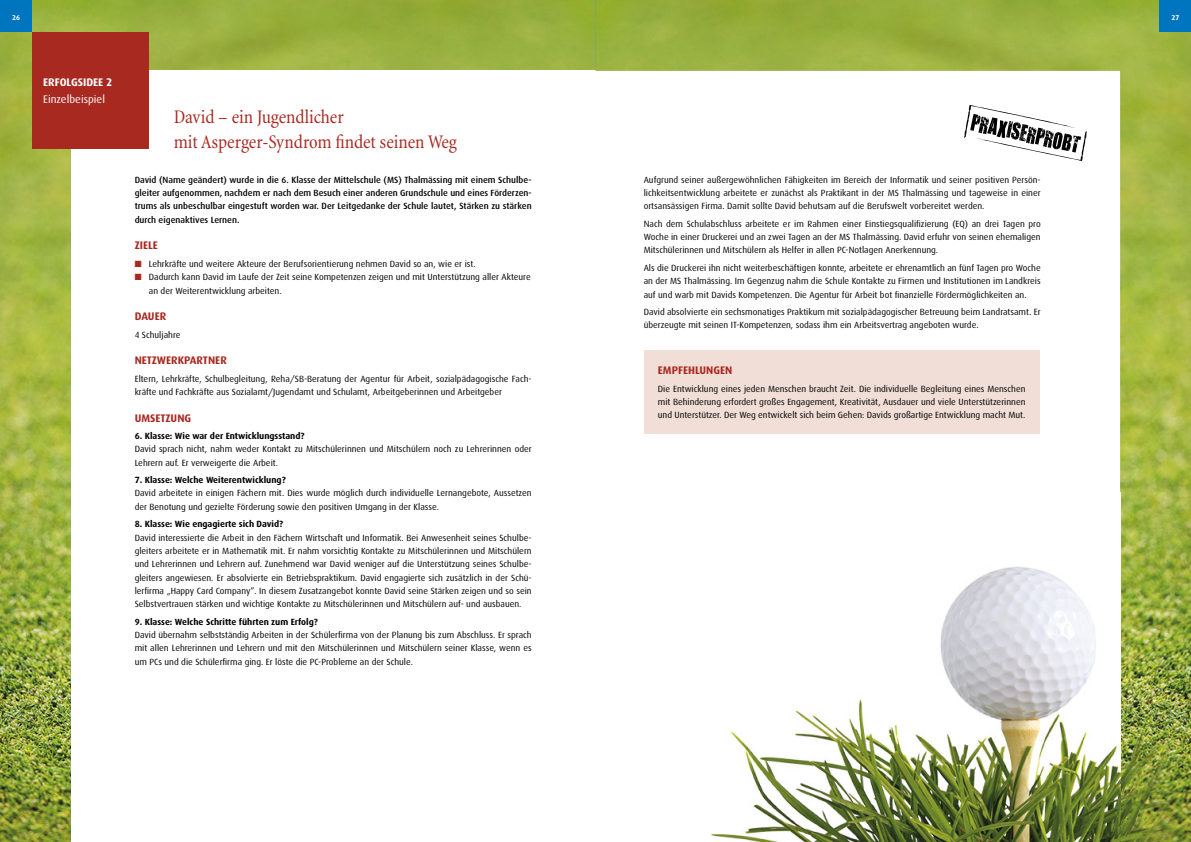
<style>
.page{position:relative;width:1191px;height:842px;background:#fff}
.page>*{position:absolute;margin:0;border:0;box-sizing:border-box;transform-origin:0 0}
.t1{font:condensed 19.5px/25px "Minion";letter-spacing:-.005em;color:#a82920}
.t2{font:700 11px "Dax";color:#a82920}
.t3{font:11px "Dax";color:#fff}
.t4{font:700 11px "Dax";color:#fff}
.t5{font:9px/13.3px "Dax";color:#000;text-align:justify}
.t6{font:500 9px/13.3px "Dax";color:#000;text-align:justify}
.t7{font:700 9px "Dax";color:#000}
.t8{font:700 7px "Dax";color:#fff}
</style>
<div class="page">
<img style="left:0;top:0;width:595px;height:842px">
<div style="left:71px;top:71px;width:1049px;height:771px;background:#fff"></div>
<img style="left:711px;top:492px;width:480px;height:350px">
<img style="left:595px;top:0;width:596px;height:492px">
<div style="left:1159px;top:0;width:32px;height:32px;background:#0075bf"></div>
<svg style="left:964px;top:105px;width:123px;height:56px"></svg>
<div style="left:644px;top:176px;width:396px;height:9px;background:#fff"></div>
<div style="left:644px;top:189px;width:396px;height:9px;background:#fff"></div>
<div style="left:644px;top:202px;width:340px;height:9px;background:#fff"></div>
<div style="left:644px;top:220px;width:396px;height:9px;background:#fff"></div>
<div style="left:644px;top:233px;width:396px;height:9px;background:#fff"></div>
<div style="left:644px;top:246px;width:293px;height:9px;background:#fff"></div>
<div style="left:644px;top:264px;width:396px;height:9px;background:#fff"></div>
<div style="left:644px;top:277px;width:396px;height:9px;background:#fff"></div>
<div style="left:644px;top:290px;width:382px;height:10px;background:#fff"></div>
<div style="left:644px;top:308px;width:396px;height:9px;background:#fff"></div>
<div style="left:644px;top:321px;width:334px;height:9px;background:#fff"></div>
<div style="left:0;top:0;width:32px;height:32px;background:#0075bf"></div>
<div style="left:32px;top:32px;width:116px;height:116px;background:#a82920"></div>
<div style="left:643px;top:350px;width:396px;height:84px;background:#f1ded6"></div>
<p class="t8" style="left:12px;top:13px;width:9px">26</p>
<h1 class="t4" style="left:43px;top:76px;width:71px">ERFOLGSIDEE 2</h1>
<h2 class="t3" style="left:43px;top:93px;width:63px">Einzelbeispiel</h2>
<h3 class="t1" style="left:174px;top:105px;width:285px">David – ein Jugendlicher<br>mit Asperger-Syndrom findet seinen Weg</h3>
<p class="t6" style="left:135px;top:173px;width:398px">David (Name geändert) wurde in die 6. Klasse der Mittelschule (MS) Thalmässing mit einem Schulbe&shy;gleiter aufgenommen, nachdem er nach dem Besuch einer anderen Grundschule und eines Förderzen&shy;trums als unbeschulbar eingestuft worden war. Der Leitgedanke der Schule lautet, Stärken zu stärken durch eigenaktives Lernen.</p>
<h4 class="t2" style="left:135px;top:239px;width:25px">ZIELE</h4>
<p class="t5" style="left:149px;top:257px;width:328px">Lehrkräfte und weitere Akteure der Berufsorientierung nehmen David so an, wie er ist.</p>
<p class="t5" style="left:149px;top:270px;width:383px">Dadurch kann David im Laufe der Zeit seine Kompetenzen zeigen und mit Unterstützung aller Akteure an der Weiterentwicklung arbeiten.</p>
<h4 class="t2" style="left:135px;top:310px;width:33px">DAUER</h4>
<p class="t5" style="left:135px;top:328px;width:47px">4 Schuljahre</p>
<h4 class="t2" style="left:135px;top:354px;width:94px">NETZWERKPARTNER</h4>
<p class="t5" style="left:135px;top:372px;width:398px">Eltern, Lehrkräfte, Schulbegleitung, Reha/SB-Beratung der Agentur für Arbeit, sozialpädagogische Fach&shy;kräfte und Fachkräfte aus Sozialamt/Jugendamt und Schulamt, Arbeitgeberinnen und Arbeitgeber</p>
<h4 class="t2" style="left:135px;top:412px;width:58px">UMSETZUNG</h4>
<h5 class="t7" style="left:135px;top:431px;width:171px">6. Klasse: Wie war der Entwicklungsstand?</h5>
<p class="t5" style="left:135px;top:443px;width:398px">David sprach nicht, nahm weder Kontakt zu Mitschülerinnen und Mitschülern noch zu Lehrerinnen oder<br>Lehrern auf. Er verweigerte die Arbeit.</p>
<h5 class="t7" style="left:135px;top:475px;width:153px">7. Klasse: Welche Weiterentwicklung?</h5>
<p class="t5" style="left:135px;top:487px;width:398px">David arbeitete in einigen Fächern mit. Dies wurde möglich durch individuelle Lernangebote, Aussetzen der Benotung und gezielte Förderung sowie den positiven Umgang in der Klasse.</p>
<h5 class="t7" style="left:135px;top:519px;width:150px">8. Klasse: Wie engagierte sich David?</h5>
<p class="t5" style="left:135px;top:531px;width:398px">David interessierte die Arbeit in den Fächern Wirtschaft und Informatik. Bei Anwesenheit seines Schulbe&shy;gleiters arbeitete er in Mathematik mit. Er nahm vorsichtig Kontakte zu Mitschülerinnen und Mitschülern und Lehrerinnen und Lehrern auf. Zunehmend war David weniger auf die Unterstützung seines Schulbe&shy;gleiters angewiesen. Er absolvierte ein Betriebspraktikum. David engagierte sich zusätzlich in der Schü&shy;lerfirma „Happy Card Company“. In diesem Zusatzangebot konnte David seine Stärken zeigen und so sein Selbstvertrauen stärken und wichtige Kontakte zu Mitschülerinnen und Mitschülern auf- und ausbauen.</p>
<h5 class="t7" style="left:135px;top:616px;width:185px">9. Klasse: Welche Schritte führten zum Erfolg?</h5>
<p class="t5" style="left:135px;top:628px;width:398px">David übernahm selbstständig Arbeiten in der Schülerfirma von der Planung bis zum Abschluss. Er sprach mit allen Lehrerinnen und Lehrern und mit den Mitschülerinnen und Mitschülern seiner Klasse, wenn es um PCs und die Schülerfirma ging. Er löste die PC-Probleme an der Schule.</p>
<p class="t5" style="left:643px;top:173px;width:398px">Aufgrund seiner außergewöhnlichen Fähigkeiten im Bereich der Informatik und seiner positiven Persön&shy;lichkeitsentwicklung arbeitete er zunächst als Praktikant in der MS Thalmässing und tageweise in einer ortsansässigen Firma. Damit sollte David behutsam auf die Berufswelt vorbereitet werden.</p>
<p class="t5" style="left:643px;top:217px;width:398px">Nach dem Schulabschluss arbeitete er im Rahmen einer Einstiegsqualifizierung (EQ) an drei Tagen pro Woche in einer Druckerei und an zwei Tagen an der MS Thalmässing. David erfuhr von seinen ehemaligen Mitschülerinnen und Mitschülern als Helfer in allen PC-Notlagen Anerkennung.</p>
<p class="t5" style="left:643px;top:261px;width:398px">Als die Druckerei ihn nicht weiterbeschäftigen konnte, arbeitete er ehrenamtlich an fünf Tagen pro Woche an der MS Thalmässing. Im Gegenzug nahm die Schule Kontakte zu Firmen und Institutionen im Landkreis auf und warb mit Davids Kompetenzen. Die Agentur für Arbeit bot finanzielle Fördermöglichkeiten an.</p>
<p class="t5" style="left:643px;top:305px;width:398px">David absolvierte ein sechsmonatiges Praktikum mit sozialpädagogischer Betreuung beim Landratsamt. Er überzeugte mit seinen IT-Kompetenzen, sodass ihm ein Arbeitsvertrag angeboten wurde.</p>
<h1 class="t2" style="left:658px;top:364px;width:76px">EMPFEHLUNGEN</h1>
<p class="t5" style="left:658px;top:382px;width:369px">Die Entwicklung eines jeden Menschen braucht Zeit. Die individuelle Begleitung eines Menschen mit Behinderung erfordert großes Engagement, Kreativität, Ausdauer und viele Unterstützerinnen und Unterstützer. Der Weg entwickelt sich beim Gehen: Davids großartige Entwicklung macht Mut.</p>
<p class="t8" style="left:1171px;top:13px;width:9px">27</p>
</div>
